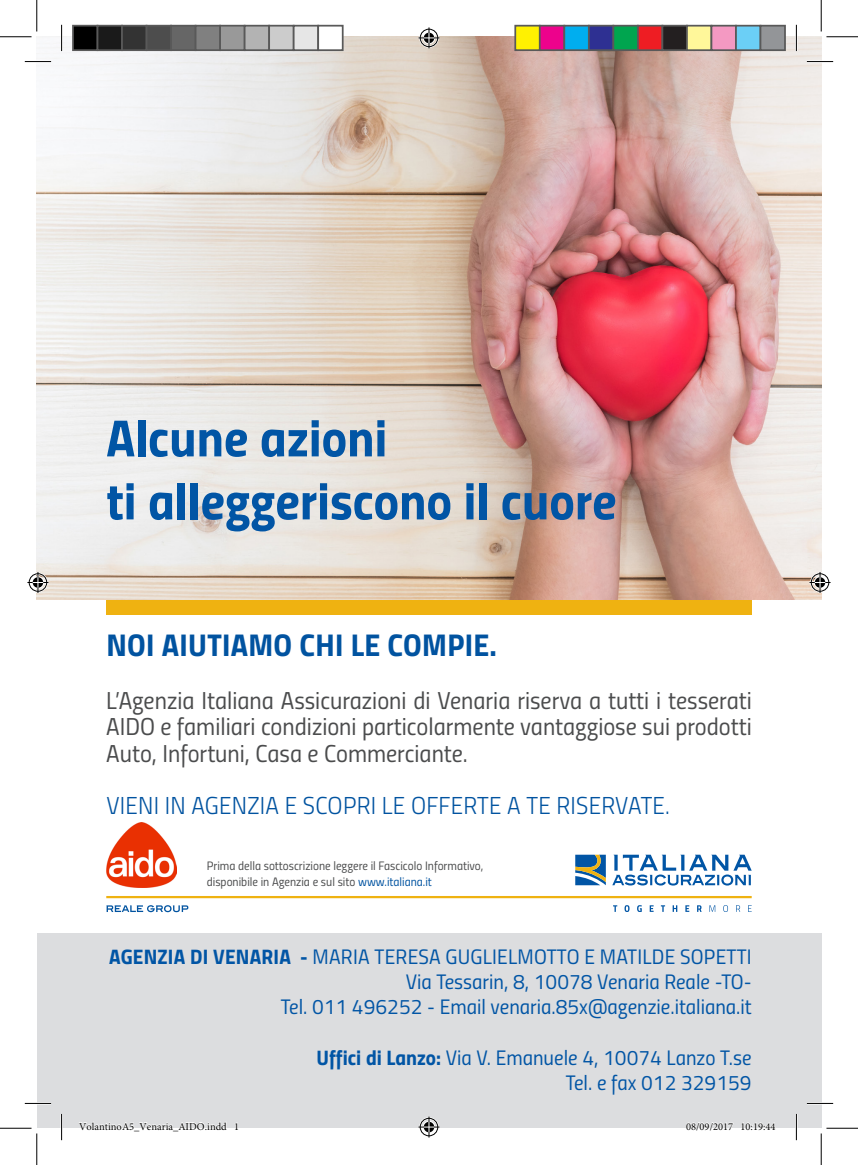
<style>
.page{position:relative;width:858px;height:1165px;background:#fff}
.page>*{position:absolute;margin:0;border:0;box-sizing:border-box;transform-origin:0 0}
.t1{font:52.5px "Titillium Bold Upright";color:#0155a5}
.t2{font:31.5px "Titillium Bold Upright";letter-spacing:.01em;color:#0153a0}
.t3{font:24.5px/26.2px "Titillium Regular Upright";color:#4b4c4d;text-align:justify}
.t4{font:24.5px "Titillium Light Upright";letter-spacing:.01em;color:#0153a0}
.t5{font:21px "Titillium Regular Upright";color:#0155a5}
.t6{font:12.25px "Titillium Regular Upright";color:#4b4c4d}
.t7{font:10.5px "Minion Pro";color:#000}
.s1{color:#0153a0}
.s2{font-family:"Titillium Bold Upright"}
</style>
<div class="page">
<img style="left:37px;top:37px;width:784px;height:563px">
<div style="left:106px;top:600px;width:645px;height:15px;background:#efb211"></div>
<hr style="left:106px;top:896px;width:645px;height:2px;background:#efb211">
<svg style="left:575px;top:855px;width:30px;height:30px"></svg>
<svg style="left:612px;top:855px;width:139px;height:30px"></svg>
<svg style="left:106px;top:905px;width:82px;height:7px"></svg>
<svg style="left:613px;top:905px;width:138px;height:7px"></svg>
<div style="left:37px;top:933px;width:784px;height:195px;background:#dcdddf"></div>
<img style="left:106px;top:822px;width:70px;height:65px">
<hr style="left:25px;top:60px;width:26px;height:3px;background:#fff">
<hr style="left:806px;top:60px;width:26px;height:3px;background:#fff">
<hr style="left:25px;top:1102px;width:26px;height:2px;background:#fff">
<hr style="left:806px;top:1102px;width:26px;height:2px;background:#fff">
<hr style="left:60px;top:25px;width:3px;height:26px;background:#fff">
<hr style="left:60px;top:1114px;width:3px;height:26px;background:#fff">
<hr style="left:795px;top:25px;width:2px;height:26px;background:#fff">
<hr style="left:795px;top:1114px;width:2px;height:26px;background:#fff">
<svg style="left:25px;top:61px;width:26px;height:1px"></svg>
<svg style="left:806px;top:61px;width:26px;height:1px"></svg>
<svg style="left:25px;top:1103px;width:26px;height:1px"></svg>
<svg style="left:806px;top:1103px;width:26px;height:1px"></svg>
<svg style="left:61px;top:25px;width:1px;height:26px"></svg>
<svg style="left:61px;top:1114px;width:1px;height:26px"></svg>
<svg style="left:795px;top:25px;width:1px;height:26px"></svg>
<svg style="left:795px;top:1114px;width:1px;height:26px"></svg>
<hr style="left:0;top:36px;width:32px;height:1px;background:#000">
<hr style="left:826px;top:36px;width:31px;height:1px;background:#000">
<hr style="left:0;top:1128px;width:32px;height:1px;background:#000">
<hr style="left:826px;top:1128px;width:31px;height:1px;background:#000">
<hr style="left:36px;top:0;width:1px;height:32px;background:#000">
<hr style="left:36px;top:1133px;width:1px;height:32px;background:#000">
<hr style="left:820px;top:0;width:1px;height:32px;background:#000">
<hr style="left:820px;top:1133px;width:1px;height:32px;background:#000">
<svg style="left:418px;top:27px;width:21px;height:21px"></svg>
<svg style="left:418px;top:1116px;width:21px;height:21px"></svg>
<svg style="left:27px;top:572px;width:21px;height:21px"></svg>
<svg style="left:809px;top:572px;width:21px;height:21px"></svg>
<div style="left:73px;top:26px;width:24px;height:24px;background:#000"></div>
<div style="left:72px;top:25px;width:26px;height:26px;border:2px solid #595959"></div>
<div style="left:97px;top:26px;width:25px;height:24px;background:#1a1a1a"></div>
<div style="left:97px;top:25px;width:26px;height:26px;border:2px solid #595959"></div>
<div style="left:122px;top:26px;width:24px;height:24px;background:#333"></div>
<div style="left:121px;top:25px;width:26px;height:26px;border:2px solid #595959"></div>
<div style="left:146px;top:26px;width:25px;height:24px;background:#4d4d4d"></div>
<div style="left:146px;top:25px;width:26px;height:26px;border:2px solid #595959"></div>
<div style="left:171px;top:26px;width:24px;height:24px;background:#666"></div>
<div style="left:170px;top:25px;width:26px;height:26px;border:2px solid #595959"></div>
<div style="left:195px;top:26px;width:25px;height:24px;background:#808080"></div>
<div style="left:195px;top:25px;width:26px;height:26px;border:2px solid #595959"></div>
<div style="left:220px;top:26px;width:24px;height:24px;background:#999"></div>
<div style="left:219px;top:25px;width:26px;height:26px;border:2px solid #595959"></div>
<div style="left:244px;top:26px;width:25px;height:24px;background:#b3b3b3"></div>
<div style="left:244px;top:25px;width:26px;height:26px;border:2px solid #595959"></div>
<div style="left:269px;top:26px;width:24px;height:24px;background:#ccc"></div>
<div style="left:268px;top:25px;width:26px;height:26px;border:2px solid #595959"></div>
<div style="left:293px;top:26px;width:25px;height:24px;background:#e6e6e6"></div>
<div style="left:293px;top:25px;width:26px;height:26px;border:2px solid #595959"></div>
<div style="left:318px;top:26px;width:24px;height:24px;background:#fff"></div>
<div style="left:317px;top:25px;width:26px;height:26px;border:2px solid #595959"></div>
<div style="left:515px;top:26px;width:24px;height:24px;background:#fff101"></div>
<div style="left:514px;top:25px;width:26px;height:26px;border:2px solid #595959"></div>
<div style="left:539px;top:26px;width:25px;height:24px;background:#ed028c"></div>
<div style="left:538px;top:25px;width:27px;height:26px;border:2px solid #595959"></div>
<div style="left:564px;top:26px;width:24px;height:24px;background:#00aeef"></div>
<div style="left:563px;top:25px;width:26px;height:26px;border:2px solid #595959"></div>
<div style="left:588px;top:26px;width:25px;height:24px;background:#2e3092"></div>
<div style="left:587px;top:25px;width:27px;height:26px;border:2px solid #595959"></div>
<div style="left:613px;top:26px;width:24px;height:24px;background:#00a54f"></div>
<div style="left:612px;top:25px;width:26px;height:26px;border:2px solid #595959"></div>
<div style="left:637px;top:26px;width:25px;height:24px;background:#ee1d23"></div>
<div style="left:636px;top:25px;width:27px;height:26px;border:2px solid #595959"></div>
<div style="left:662px;top:26px;width:24px;height:24px;background:#231f20"></div>
<div style="left:661px;top:25px;width:26px;height:26px;border:2px solid #595959"></div>
<div style="left:686px;top:26px;width:25px;height:24px;background:#fff79a"></div>
<div style="left:685px;top:25px;width:27px;height:26px;border:2px solid #595959"></div>
<div style="left:711px;top:26px;width:24px;height:24px;background:#f499c2"></div>
<div style="left:710px;top:25px;width:26px;height:26px;border:2px solid #595959"></div>
<div style="left:735px;top:26px;width:25px;height:24px;background:#6bcff6"></div>
<div style="left:734px;top:25px;width:27px;height:26px;border:2px solid #595959"></div>
<div style="left:760px;top:26px;width:24px;height:24px;background:#939598"></div>
<div style="left:759px;top:25px;width:26px;height:26px;border:2px solid #595959"></div>
<svg style="left:79px;top:1122px;width:148px;height:6px"></svg>
<svg style="left:235px;top:1122px;width:3px;height:6px"></svg>
<svg style="left:686px;top:1122px;width:47px;height:6px"></svg>
<svg style="left:741px;top:1122px;width:34px;height:6px"></svg>
<p class="t1" style="left:106px;top:397px;width:282px">Alcune azioni</p>
<p class="t1" style="left:106px;top:460px;width:511px">ti alleggeriscono il cuore</p>
<p class="t2" style="left:106px;top:621px;width:392px">NOI AIUTIAMO CHI LE COMPIE.</p>
<p class="t3" style="left:106px;top:686px;width:646px">L’Agenzia Italiana Assicurazioni di Venaria riserva a tutti i tesserati AIDO e familiari condizioni particolarmente vantaggiose sui prodotti Auto, Infortuni, Casa e Commerciante.</p>
<p class="t4" style="left:106px;top:787px;width:564px">VIENI IN AGENZIA E SCOPRI LE OFFERTE A TE RISERVATE.</p>
<p class="t6" style="left:207px;top:856px;width:278px">Prima della sottoscrizione leggere il Fascicolo Informativo,</p>
<p class="t6" style="left:207px;top:872px;width:226px">disponibile in Agenzia e sul sito <span class="s1">www.italiana.it</span></p>
<p class="t5" style="left:109px;top:941px;width:643px"><span class="s2">AGENZIA DI VENARIA -</span> MARIA TERESA GUGLIELMOTTO E MATILDE SOPETTI</p>
<p class="t5" style="left:405px;top:966px;width:347px">Via Tessarin, 8, 10078 Venaria Reale -TO-</p>
<p class="t5" style="left:281px;top:991px;width:472px">Tel. 011 496252 - Email venaria.85x@agenzie.italiana.it</p>
<p class="t5" style="left:316px;top:1042px;width:436px"><span class="s2">Uffici di Lanzo:</span> Via V. Emanuele 4, 10074 Lanzo T.se</p>
<p class="t5" style="left:565px;top:1067px;width:187px">Tel. e fax 012 329159</p>
<p class="t7" style="left:79px;top:1119px;width:161px">VolantinoA5_Venaria_AIDO.indd 1</p>
<p class="t7" style="left:685px;top:1119px;width:91px">08/09/2017 10:19:44</p>
</div>
